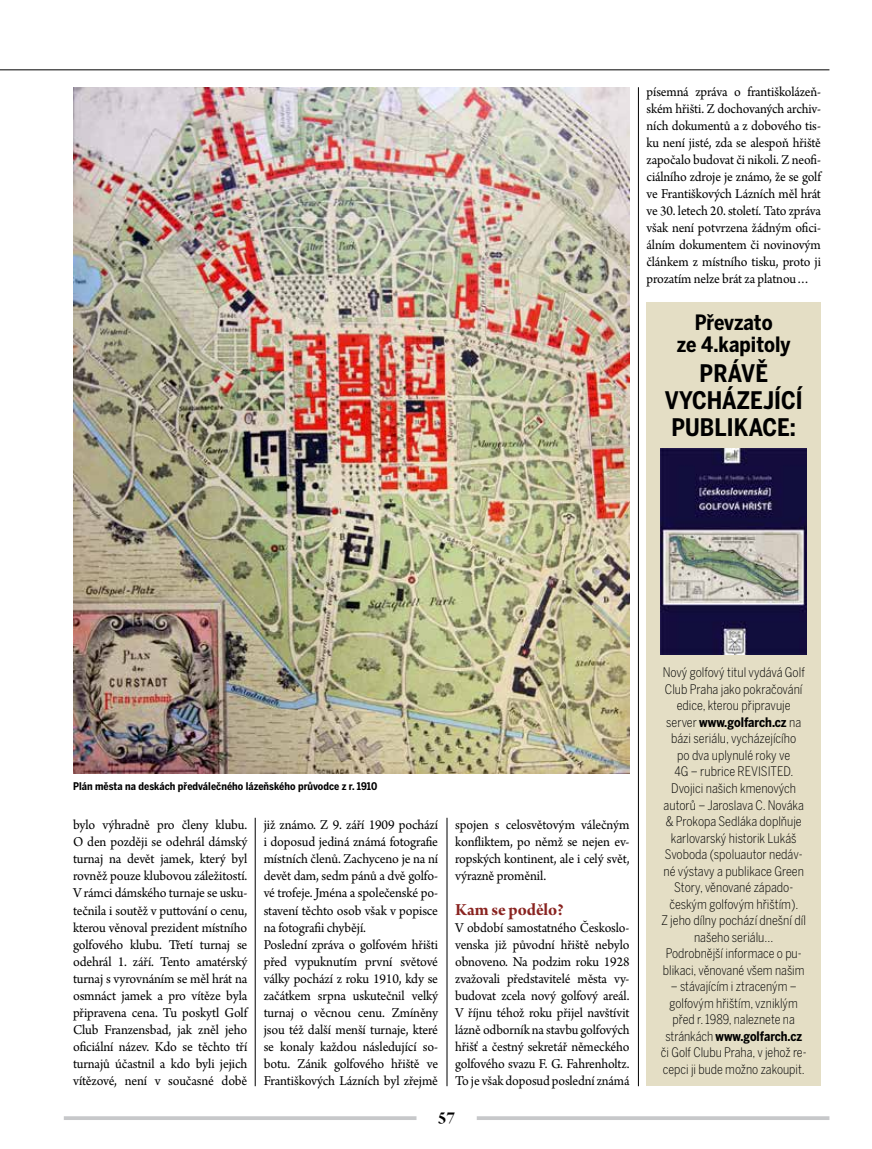
<style>
.page{position:relative;width:872px;height:1149px;background:#fff}
.page>*{position:absolute;margin:0;border:0;box-sizing:border-box;transform-origin:0 0}
.t1{font:700 condensed 24px/27px "Benton Sans";letter-spacing:.005em;color:#000;text-align:center}
.t2{font:700 condensed 21px/22.2px "Benton Sans";letter-spacing:-.005em;color:#000;text-align:center}
.t3{font:18px "Arno Pro Bold Subhead";letter-spacing:-.005em;color:#892320}
.t4{font:18px "Arno Pro Bold Display";color:#000}
.t5{font:14.25px/17.1px "Arno Pro";letter-spacing:-.01em;color:#000;text-align:justify}
.t6{font:14.25px/17.1px "Arno Pro";letter-spacing:-.01em;color:#000;text-align:justify;scale:.96 1}
.t7{font:300 condensed 13.05px/16.5px "Benton Sans";color:#000;text-align:center}
.t8{font:700 condensed 10.5px "Benton Sans";letter-spacing:.005em;color:#000}
.s1{font-weight:700}
</style>
<div class="page">
<hr style="left:0;top:69px;width:829px;height:1px;background:#000">
<svg style="left:64px;top:1116px;width:352px;height:3px"></svg>
<svg style="left:477px;top:1116px;width:352px;height:3px"></svg>
<div style="left:646px;top:302px;width:175px;height:782px;background:#e4dec5"></div>
<hr style="left:255px;top:817px;width:1px;height:268px;background:#000">
<hr style="left:446px;top:817px;width:1px;height:268px;background:#000">
<hr style="left:638px;top:87px;width:1px;height:998px;background:#000">
<img style="left:73px;top:87px;width:556px;height:685px">
<img style="left:661px;top:448px;width:145px;height:206px">
<p class="t6" style="left:646px;top:84px;width:183px">písemná zpráva o františkolázeň&shy;ském hřišti. Z dochovaných archiv&shy;ních dokumentů a z dobového tis&shy;ku není jisté, zda se alespoň hřiště započalo budovat či nikoli. Z neofi&shy;ciálního zdroje je známo, že se golf ve Františkových Lázních měl hrát ve 30. letech 20. století. Tato zpráva však není potvrzena žádným ofici&shy;álním dokumentem či novinovým článkem z místního tisku, proto ji prozatím nelze brát za platnou…</p>
<h2 class="t2" style="left:677px;top:311px;width:115px">Převzato<br>ze 4.kapitoly</h2>
<h1 class="t1" style="left:665px;top:359px;width:139px">právě vycházej ící publikace:</h1>
<p class="t8" style="left:73px;top:779px;width:306px">Plán města na deskách předválečného lázeňského průvodce z r. 1910</p>
<p class="t5" style="left:73px;top:816px;width:176px">bylo výhradně pro členy klubu.<br>O den později se odehrál dámský turnaj na devět jamek, který byl rovněž pouze klubovou záležitostí.<br>V rámci dámského turnaje se usku&shy;tečnila i soutěž v puttování o cenu, kterou věnoval prezident místního golfového klubu. Třetí turnaj se odehrál 1. září. Tento amatérský turnaj s vyrovnáním se měl hrát na osmnáct jamek a pro vítěze byla připravena cena. Tu poskytl Golf Club Franzensbad, jak zněl jeho oficiální název. Kdo se těchto tří turnajů účastnil a kdo byli jejich vítězové, není v současné době</p>
<p class="t5" style="left:264px;top:816px;width:176px;text-align:left">již známo. Z 9. září 1909 pochází i doposud jediná známá fotografie místních členů. Zachyceno je na ní devět dam, sedm pánů a dvě golfo&shy;vé trofeje. Jména a společenské po&shy;stavení těchto osob však v popisce na fotografii chybějí.<br>Poslední zpráva o golfovém hřišti před vypuknutím první světové války pochází z roku 1910, kdy se začátkem srpna uskutečnil velký turnaj o věcnou cenu. Zmíněny jsou též další menší turnaje, které se konaly každou následující so&shy;botu. Zánik golfového hřiště ve<br>Františkových Lázních byl zřejmě</p>
<p class="t5" style="left:455px;top:816px;width:176px">spojen s celosvětovým válečným konfliktem, po němž se nejen ev&shy;ropských kontinent, ale i celý svět, výrazně proměnil.</p>
<p class="t3" style="left:455px;top:898px;width:110px">Kam se podělo?</p>
<p class="t6" style="left:455px;top:919px;width:183px">V období samostatného Českoslo&shy;venska již původní hřiště nebylo obnoveno. Na podzim roku 1928 zvažovali představitelé města vy&shy;budovat zcela nový golfový areál.<br>V říjnu téhož roku přijel navštívit lázně odborník na stavbu golfových hřišť a čestný sekretář německého golfového svazu F. G. Fahrenholtz.<br>To je však doposud poslední známá</p>
<p class="t4" style="left:438px;top:1107px;width:19px">57</p>
<p class="t7" style="left:661px;top:664px;width:146px">Nový golfový titul vydává Golf<br>Club Praha jako pokračování edice, kterou připravuje server <span class="s1">www.golfarch.cz</span> na bázi seriálu, vycházejícího<br>po dva uplynulé roky ve<br>4G – rubrice REVISITED.<br>Dvojici našich kmenových autorů – Jaroslava C. Nováka &amp; Prokopa Sedláka doplňuje karlovarský historik Lukáš<br>Svoboda (spoluautor nedáv&shy;né výstavy a publikace Green<br>Story, věnované západo&shy;českým golfovým hřištím).<br>Z jeho dílny pochází dnešní díl našeho seriálu…<br>Podrobnější informace o pu&shy;blikaci, věnované všem našim</p>
<p class="t7" style="left:661px;top:977px;width:147px">– stávajícím i ztraceným – golfovým hřištím, vzniklým před r. 1989, naleznete na stránkách <span class="s1">www.golfarch.cz </span>či Golf Clubu Praha, v jehož re&shy;cepci ji bude možno zakoupit.</p>
</div>
